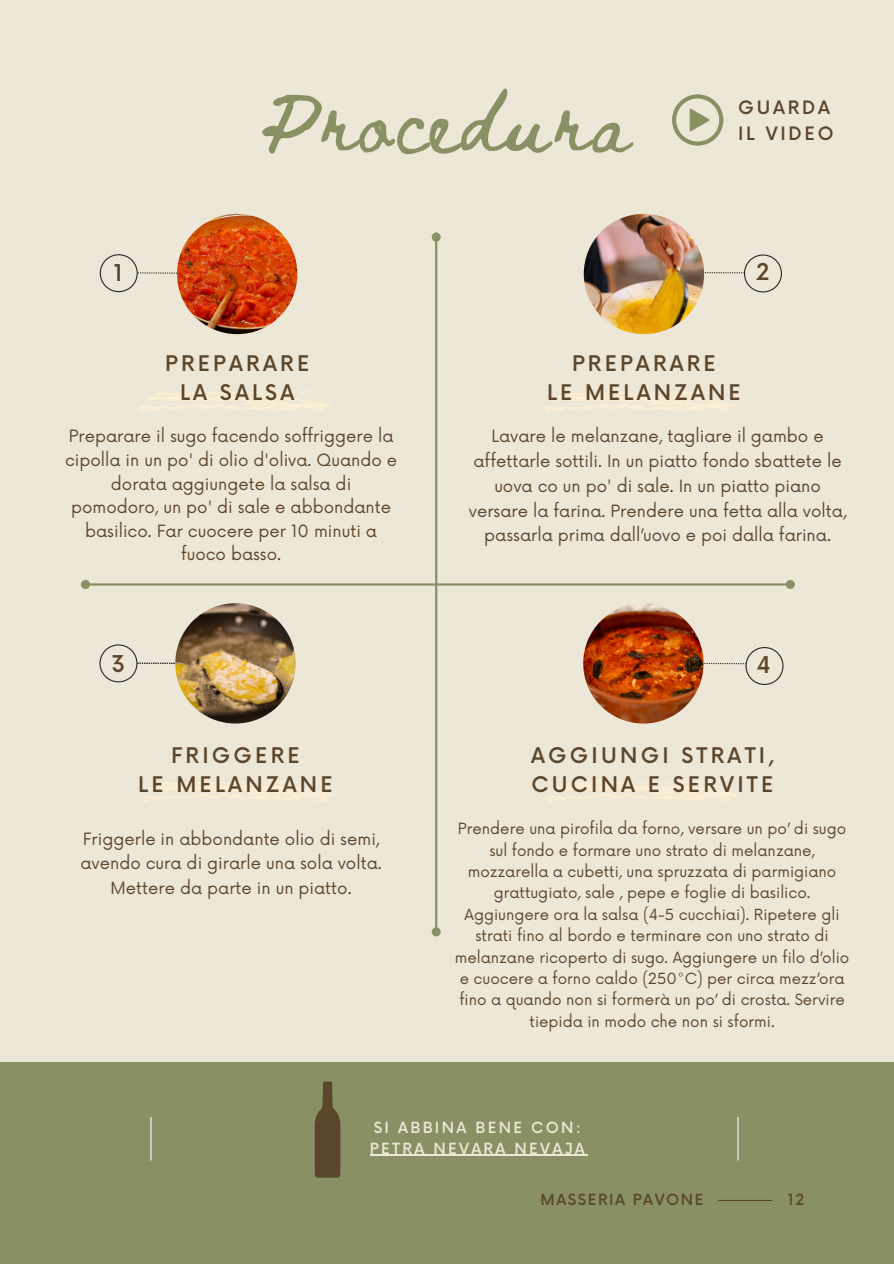
<style>
.page{position:relative;width:894px;height:1264px;background:#fff}
.page>*{position:absolute;margin:0;border:0;box-sizing:border-box;transform-origin:0 0}
.t1{font:60px "Beth Ellen";letter-spacing:.05em;color:#899064}
.t2{font:500 22.5px "Now";color:#5c462b}
.t3{font:500 21px/29.2px "Now";letter-spacing:.155em;color:#5c462b;text-align:center}
.t4{font:500 18px/25.8px "Now";letter-spacing:.155em;color:#5c462b}
.t5{font:16.5px/24.8px "Now";color:#5c462b;text-align:center}
.t6{font:15px/21.3px "Now";color:#5c462b;text-align:center}
.t7{font:500 15px/20.2px "Now";letter-spacing:.155em;color:#ede7d7}
.t8{font:500 15px "Now";letter-spacing:.1em;color:#5c462b}
</style>
<div class="page">
<div style="left:0;top:0;width:893px;height:1263px;background:#ede7d7"></div>
<svg style="left:140px;top:391px;width:192px;height:22px"></svg>
<svg style="left:100px;top:254px;width:80px;height:38px"></svg>
<img style="left:177px;top:214px;width:120px;height:120px;border-radius:50%">
<svg style="left:701px;top:254px;width:80px;height:38px"></svg>
<img style="left:583px;top:214px;width:121px;height:120px;border-radius:50%">
<svg style="left:546px;top:391px;width:190px;height:22px"></svg>
<hr style="left:435px;top:241px;width:2px;height:686px;background:#899064">
<div style="left:432px;top:928px;width:7px;height:7px;background:#899064;border-radius:50%"></div>
<div style="left:431px;top:927px;width:9px;height:9px;border:2px solid #899064;border-radius:50%"></div>
<div style="left:432px;top:234px;width:7px;height:6px;background:#899064;border-radius:50%"></div>
<div style="left:431px;top:232px;width:9px;height:9px;border:2px solid #899064;border-radius:50%"></div>
<hr style="left:89px;top:583px;width:697px;height:2px;background:#899064">
<div style="left:82px;top:581px;width:7px;height:7px;background:#899064;border-radius:50%"></div>
<div style="left:81px;top:580px;width:9px;height:9px;border:2px solid #899064;border-radius:50%"></div>
<div style="left:786px;top:581px;width:7px;height:7px;background:#899064;border-radius:50%"></div>
<div style="left:785px;top:580px;width:9px;height:9px;border:2px solid #899064;border-radius:50%"></div>
<div style="left:0;top:1062px;width:893px;height:201px;background:#899064"></div>
<hr style="left:150px;top:1117px;width:1px;height:43px;background:#fdfdfc">
<hr style="left:737px;top:1117px;width:1px;height:43px;background:#fdfdfc">
<svg style="left:548px;top:780px;width:191px;height:22px"></svg>
<svg style="left:144px;top:780px;width:191px;height:22px"></svg>
<hr style="left:717px;top:1199px;width:55px;height:1px;background:#5c462b">
<svg style="left:99px;top:644px;width:79px;height:38px"></svg>
<img style="left:175px;top:603px;width:120px;height:120px;border-radius:50%">
<img style="left:583px;top:603px;width:120px;height:120px;border-radius:50%">
<img style="left:645px;top:647px;width:138px;height:38px">
<svg style="left:314px;top:1081px;width:26px;height:96px"></svg>
<hr style="left:369px;top:1154px;width:218px;height:1px;background:#ede7d7">
<svg style="left:672px;top:94px;width:51px;height:52px"></svg>
<h1 class="t1" style="left:261px;top:95px;width:369px">Procedura</h1>
<p class="t4" style="left:738px;top:95px;width:97px">GUARDA<br>IL VIDEO</p>
<h2 class="t2" style="left:114px;top:260px;width:11px">1</h2>
<h2 class="t2" style="left:756px;top:259px;width:15px">2</h2>
<p class="t3" style="left:165px;top:350px;width:146px">PREPARARE<br>LA SALSA</p>
<p class="t3" style="left:547px;top:350px;width:195px">PREPARARE<br>LE MELANZANE</p>
<p class="t5" style="left:65px;top:425px;width:333px;line-height:23.7px">Preparare il sugo facendo soffriggere la cipolla in un po' di olio d'oliva. Quando e dorata aggiungete la salsa di<br>pomodoro, un po' di sale e abbondante basilico. Far cuocere per 10 minuti a fuoco basso.</p>
<p class="t5" style="left:468px;top:425px;width:379px">Lavare le melanzane, tagliare il gambo e affettarle sottili. In un piatto fondo sbattete le uova co un po' di sale. In un piatto piano versare la farina. Prendere una fetta alla volta, passarla prima dall’uovo e poi dalla farina.</p>
<h2 class="t2" style="left:111px;top:651px;width:15px">3</h2>
<h2 class="t2" style="left:756px;top:653px;width:16px">4</h2>
<p class="t3" style="left:138px;top:742px;width:196px">FRIGGERE<br>LE MELANZANE</p>
<p class="t3" style="left:531px;top:742px;width:244px;text-align:left">AGGIUNGI STRATI,<br>CUCINA E SERVITE</p>
<p class="t5" style="left:80px;top:827px;width:303px">Friggerle in abbondante olio di semi, avendo cura di girarle una sola volta.<br>Mettere da parte in un piatto.</p>
<p class="t6" style="left:454px;top:819px;width:396px">Prendere una pirofila da forno, versare un po’ di sugo sul fondo e formare uno strato di melanzane, mozzarella a cubetti, una spruzzata di parmigiano grattugiato, sale , pepe e foglie di basilico.<br>Aggiungere ora la salsa (4-5 cucchiai). Ripetere gli strati fino al bordo e terminare con uno strato di melanzane ricoperto di sugo. Aggiungere un filo d’olio e cuocere a forno caldo (250°C) per circa mezz’ora fino a quando non si formerà un po’ di crosta. Servire tiepida in modo che non si sformi.</p>
<p class="t7" style="left:369px;top:1118px;width:216px">SI ABBINA BENE CON:<br>PETRA NEVARA NEVAJA</p>
<p class="t8" style="left:540px;top:1191px;width:164px">MASSERIA PAVONE</p>
<p class="t8" style="left:787px;top:1191px;width:18px">12</p>
</div>
